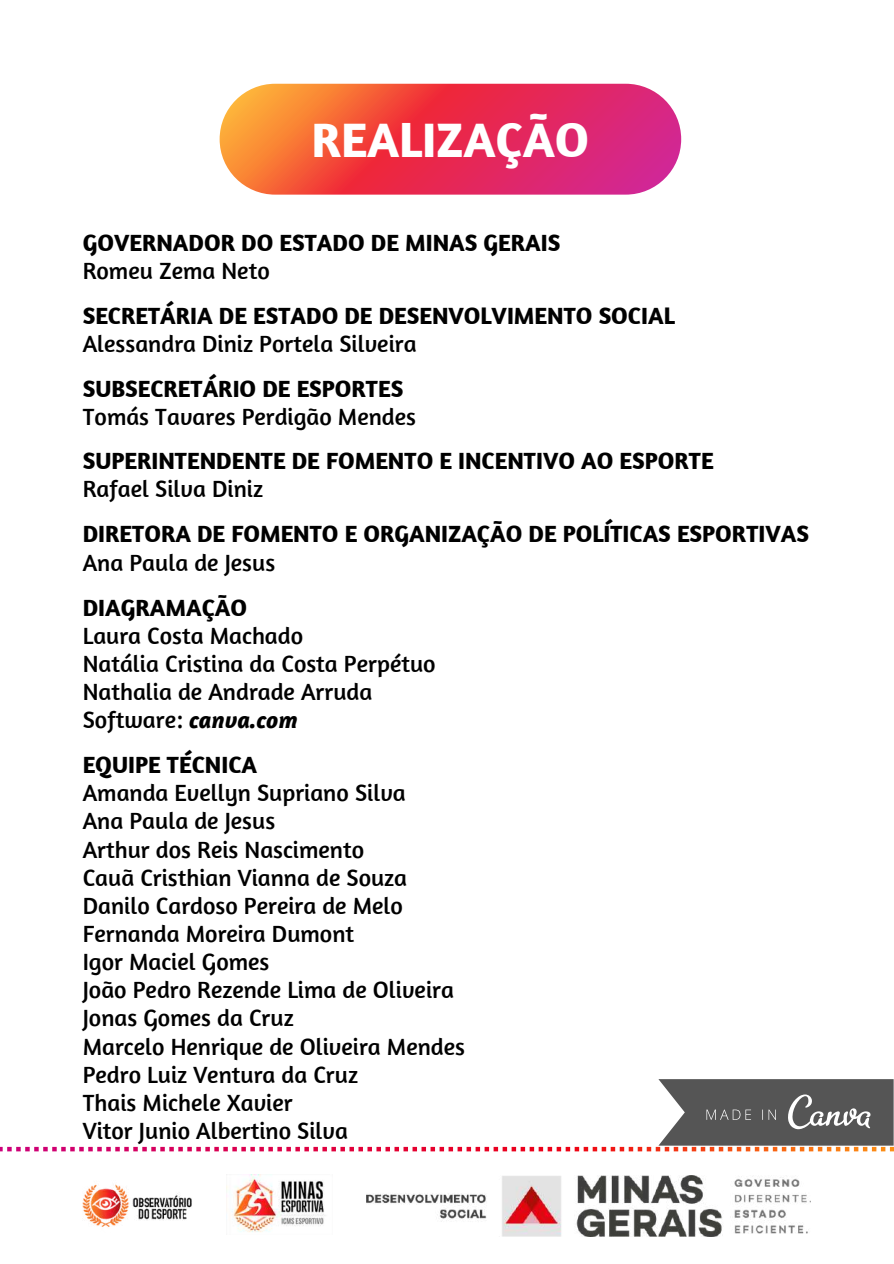
<style>
.page{position:relative;width:894px;height:1264px;background:#fff}
.page>*{position:absolute;margin:0;border:0;box-sizing:border-box;transform-origin:0 0}
.t1{font:700 49.5px "Amaranth";color:#fff}
.t2{font:24px/28.2px "Amaranth";color:#000}
.t3{font:700 24px "Amaranth";color:#000}
.s1{font-weight:700;font-style:italic}
</style>
<div class="page">
<img style="left:366px;top:1175px;width:444px;height:61px">
<img style="left:226px;top:1174px;width:99px;height:58px">
<img style="left:83px;top:1184px;width:109px;height:43px">
<svg style="left:0;top:1079px;width:893px;height:72px"></svg>
<svg style="left:219px;top:84px;width:462px;height:111px"></svg>
<h1 class="t1" style="left:311px;top:109px;width:279px">REALIZAÇÃO</h1>
<p class="t3" style="left:83px;top:227px;width:479px">GOVERNADOR DO ESTADO DE MINAS GERAIS</p>
<p class="t2" style="left:83px;top:256px;width:188px">Romeu Zema Neto</p>
<p class="t3" style="left:83px;top:300px;width:593px">SECRETÁRIA DE ESTADO DE DESENVOLVIMENTO SOCIAL</p>
<p class="t2" style="left:83px;top:329px;width:335px">Alessandra Diniz Portela Silveira</p>
<p class="t3" style="left:83px;top:374px;width:322px">SUBSECRETÁRIO DE ESPORTES</p>
<p class="t2" style="left:83px;top:402px;width:335px">Tomás Tavares Perdigão Mendes</p>
<p class="t3" style="left:83px;top:446px;width:632px">SUPERINTENDENTE DE FOMENTO E INCENTIVO AO ESPORTE</p>
<p class="t2" style="left:83px;top:474px;width:182px">Rafael Silva Diniz</p>
<p class="t3" style="left:83px;top:519px;width:727px">DIRETORA DE FOMENTO E ORGANIZAÇÃO DE POLÍTICAS ESPORTIVAS</p>
<p class="t2" style="left:83px;top:547px;width:194px">Ana Paula de Jesus</p>
<p class="t3" style="left:83px;top:592px;width:166px">DIAGRAMAÇÃO</p>
<p class="t2" style="left:83px;top:620px;width:354px">Laura Costa Machado<br>Natália Cristina da Costa Perpétuo<br>Nathalia de Andrade Arruda<br>Software: <span class="s1">canva.com</span></p>
<p class="t3" style="left:83px;top:749px;width:176px">EQUIPE TÉCNICA</p>
<p class="t2" style="left:83px;top:778px;width:384px">Amanda Evellyn Supriano Silva<br>Ana Paula de Jesus<br>Arthur dos Reis Nascimento<br>Cauã Cristhian Vianna de Souza<br>Danilo Cardoso Pereira de Melo<br>Fernanda Moreira Dumont<br>Igor Maciel Gomes<br>João Pedro Rezende Lima de Oliveira<br>Jonas Gomes da Cruz<br>Marcelo Henrique de Oliveira Mendes<br>Pedro Luiz Ventura da Cruz<br>Thais Michele Xavier<br>Vitor Junio Albertino Silva</p>
</div>
